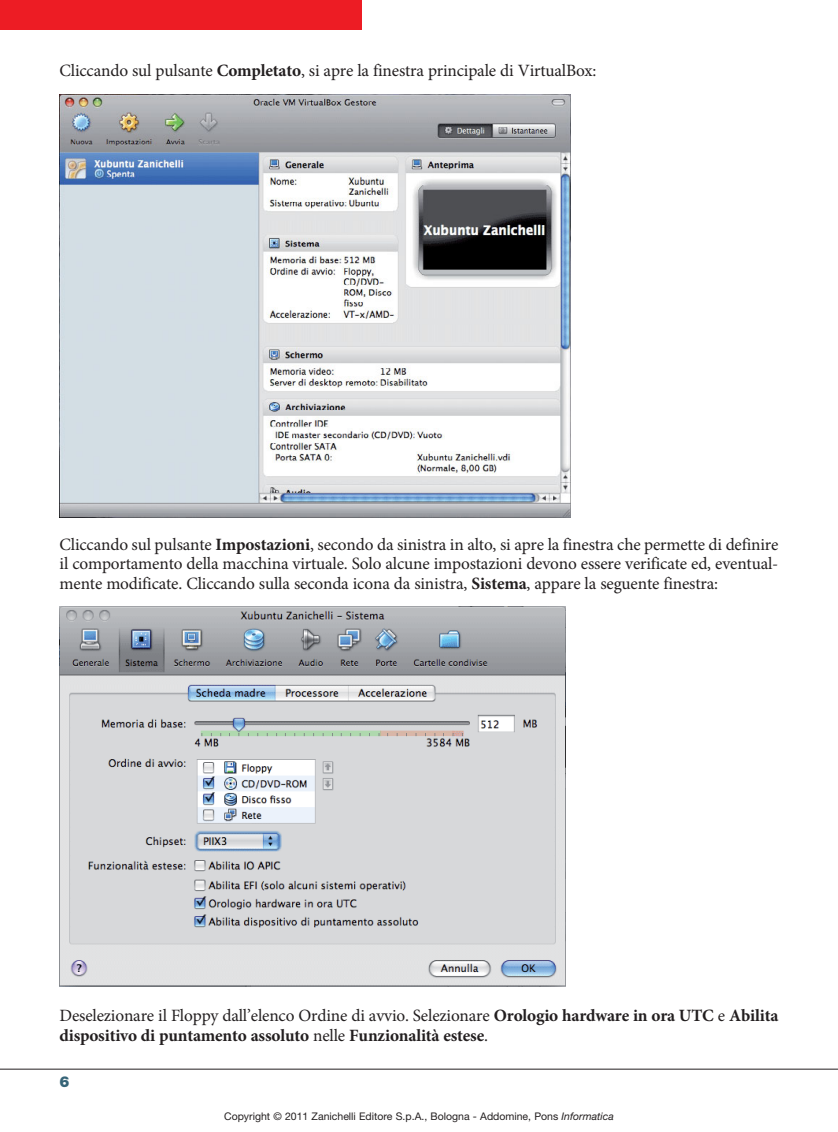
<style>
.page{position:relative;width:838px;height:1132px;background:#fff}
.page>*{position:absolute;margin:0;border:0;box-sizing:border-box;transform-origin:0 0}
.t1{font:17.25px/19.5px "Minion Pro";letter-spacing:-.01em;color:#231f20;text-align:justify}
.t2{font:700 17.25px/19.5px "Minion Pro";letter-spacing:-.01em;color:#231f20}
.t3{font:900 15px "Helvetica Neue LT Std";color:#376578}
.t4{font:10.5px "Helvetica Neue LT Std";color:#231f20}
.s1{font-weight:700}
.s2{font-weight:400}
.s3{font-style:italic}
</style>
<div class="page">
<hr style="left:0;top:1068px;width:838px;height:1px;background:#231f20">
<div style="left:0;top:0;width:361px;height:30px;background:#ed1c24"></div>
<img style="left:60px;top:94px;width:510px;height:423px">
<img style="left:60px;top:606px;width:505px;height:380px">
<p class="t1" style="left:60px;top:63px;width:538px">Cliccando sul pulsante <span class="s1">Completato</span>, si apre la finestra principale di VirtualBox:</p>
<p class="t1" style="left:60px;top:535px;width:720px">Cliccando sul pulsante <span class="s1">Impostazioni</span>, secondo da sinistra in alto, si apre la finestra che permette di definire il comportamento della macchina virtuale. Solo alcune impostazioni devono essere verificate ed, eventual&shy;mente modificate. Cliccando sulla seconda icona da sinistra, <span class="s1">Sistema</span>, appare la seguente finestra:</p>
<p class="t2" style="left:60px;top:1007px;width:720px"><span class="s2">Deselezionare il Floppy dall’elenco Ordine di avvio. Selezionare</span> Orologio hardware in ora UTC <span class="s2">e</span> Abilita dispositivo di puntamento assoluto <span class="s2">nelle</span> Funzionalità estese<span class="s2">.</span></p>
<p class="t3" style="left:60px;top:1076px;width:12px">6</p>
<p class="t4" style="left:224px;top:1112px;width:391px">Copyright © 2011 Zanichelli Editore S.p.A., Bologna - Addomine, Pons <span class="s3">Informatica</span></p>
</div>
